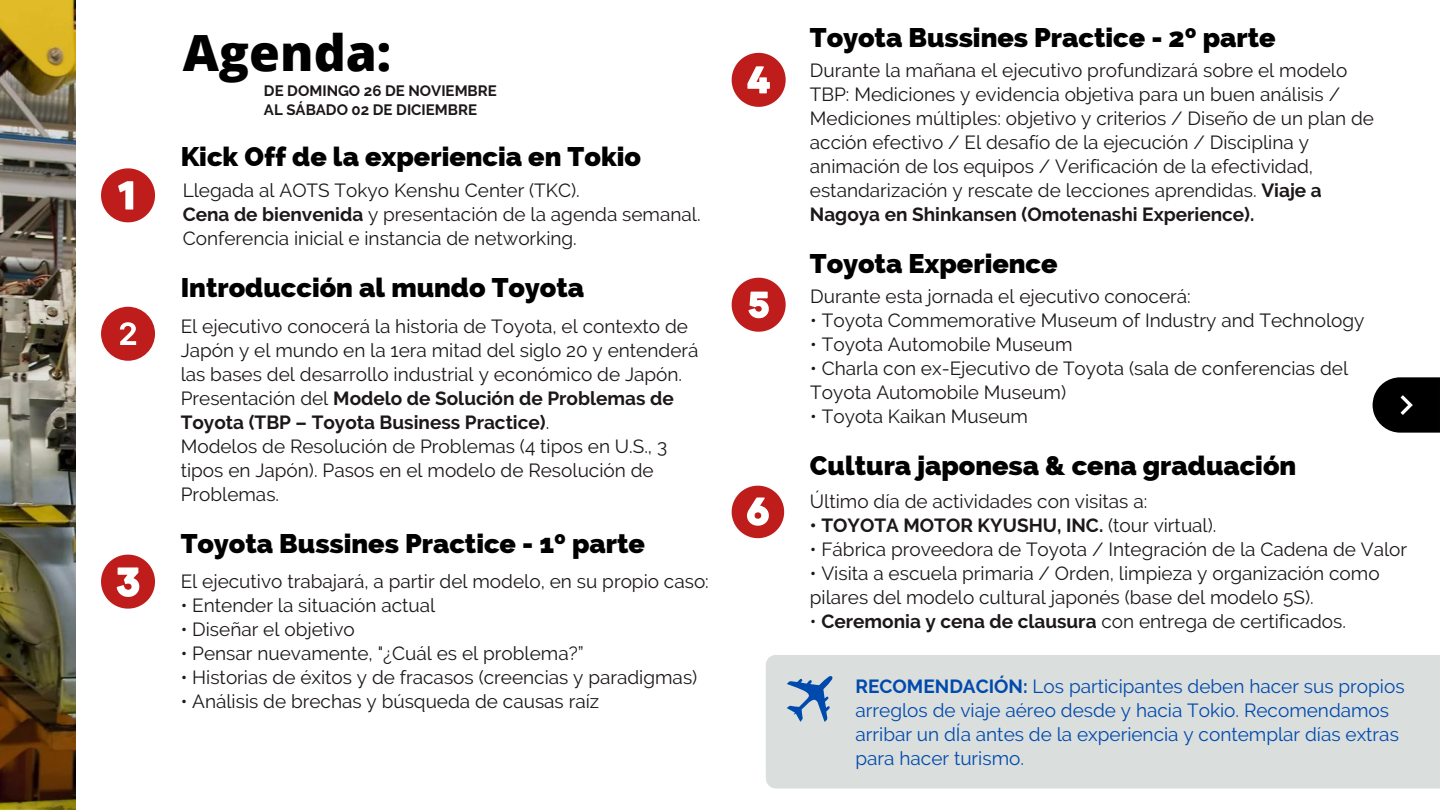
<style>
.page{position:relative;width:1440px;height:810px;background:#fff}
.page>*{position:absolute;margin:0;border:0;box-sizing:border-box;transform-origin:0 0}
.t1{font:800 50px "Open Sans";color:#000}
.t2{font:800 27px "Raleway";color:#000}
.t3{font:19px/24px "Raleway";color:#1c1718}
.t4{font:19px/24px "Raleway";color:#004aad}
.t5{font:700 19px "Raleway";color:#1c1718}
.t6{font:700 15px/19.5px "Raleway";color:#1c1718}
.s1{font-weight:700}
.s2{font-weight:400}
</style>
<div class="page">
<img style="left:0;top:0;width:76px;height:809px">
<svg style="left:101px;top:168px;width:54px;height:54px"></svg>
<svg style="left:101px;top:307px;width:54px;height:54px"></svg>
<svg style="left:732px;top:53px;width:54px;height:54px"></svg>
<svg style="left:101px;top:555px;width:54px;height:54px"></svg>
<svg style="left:732px;top:278px;width:54px;height:54px"></svg>
<svg style="left:732px;top:486px;width:52px;height:52px"></svg>
<div style="left:766px;top:655px;width:674px;height:134px;background:#dadedd"></div>
<svg style="left:787px;top:675px;width:47px;height:47px;background:#8fabcc"></svg>
<svg style="left:1373px;top:377px;width:67px;height:56px;background:#1d1d1d"></svg>
<h1 class="t1" style="left:183px;top:18px;width:210px">Agenda:</h1>
<p class="t6" style="left:264px;top:81px;width:234px">DE DOMINGO 26 DE NOVIEMBRE<br>AL SÁBADO 02 DE DICIEMBRE</p>
<h2 class="t2" style="left:181px;top:141px;width:462px">Kick Off de la experiencia en Tokio</h2>
<p class="t3" style="left:183px;top:178px;width:519px">Llegada al AOTS Tokyo Kenshu Center (TKC).<br><span class="s1">Cena de bienvenida</span> y presentación de la agenda semanal.<br>Conferencia inicial e instancia de networking.</p>
<h2 class="t2" style="left:181px;top:272px;width:405px">Introducción al mundo Toyota</h2>
<p class="t3" style="left:181px;top:314px;width:519px">El ejecutivo conocerá la historia de Toyota, el contexto de Japón y el mundo en la 1era mitad del siglo 20 y entenderá las bases del desarrollo industrial y económico de Japón.<br>Presentación del <span class="s1">Modelo de Solución de Problemas de Toyota (TBP – Toyota Business Practice)</span>.<br>Modelos de Resolución de Problemas (4 tipos en U.S., 3 tipos en Japón). Pasos en el modelo de Resolución de Problemas.</p>
<h2 class="t2" style="left:181px;top:527px;width:466px">Toyota Bussines Practice - 1º parte</h2>
<p class="t3" style="left:181px;top:569px;width:530px">El ejecutivo trabajará, a partir del modelo, en su propio caso:</p>
<p class="t3" style="left:181px;top:593px;width:256px">• Entender la situación actual</p>
<p class="t3" style="left:181px;top:617px;width:176px">• Diseñar el objetivo</p>
<p class="t3" style="left:181px;top:641px;width:404px">• Pensar nuevamente, "¿Cuál es el problema?”</p>
<p class="t3" style="left:181px;top:665px;width:518px">• Historias de éxitos y de fracasos (creencias y paradigmas)</p>
<p class="t3" style="left:181px;top:689px;width:420px">• Análisis de brechas y búsqueda de causas raíz</p>
<h2 class="t2" style="left:810px;top:22px;width:467px">Toyota Bussines Practice - 2º parte</h2>
<p class="t3" style="left:810px;top:59px;width:566px">Durante la mañana el ejecutivo profundizará sobre el modelo TBP: Mediciones y evidencia objetiva para un buen análisis / Mediciones múltiples: objetivo y criterios / Diseño de un plan de acción efectivo / El desafío de la ejecución / Disciplina y animación de los equipos / Verificación de la efectividad, estandarización y rescate de lecciones aprendidas. <span class="s1">Viaje a Nagoya en Shinkansen (Omotenashi Experience).</span></p>
<h2 class="t2" style="left:810px;top:247px;width:249px">Toyota Experience</h2>
<p class="t3" style="left:810px;top:285px;width:382px">Durante esta jornada el ejecutivo conocerá:</p>
<p class="t3" style="left:810px;top:309px;width:556px">• Toyota Commemorative Museum of Industry and Technology</p>
<p class="t3" style="left:810px;top:333px;width:264px">• Toyota Automobile Museum</p>
<p class="t3" style="left:810px;top:357px;width:539px">• Charla con ex-Ejecutivo de Toyota (sala de conferencias del<br>Toyota Automobile Museum)</p>
<p class="t3" style="left:810px;top:405px;width:219px">• Toyota Kaikan Museum</p>
<h2 class="t2" style="left:810px;top:450px;width:488px">Cultura japonesa &amp; cena graduación</h2>
<p class="t3" style="left:810px;top:489px;width:339px">Último día de actividades con visitas a:</p>
<p class="t5" style="left:810px;top:514px;width:408px">• TOYOTA MOTOR KYUSHU, INC. <span class="s2">(tour virtual).</span></p>
<p class="t3" style="left:810px;top:537px;width:599px">• Fábrica proveedora de Toyota / Integración de la Cadena de Valor</p>
<p class="t3" style="left:810px;top:561px;width:571px">• Visita a escuela primaria / Orden, limpieza y organización como pilares del modelo cultural japonés (base del modelo 5S).</p>
<p class="t3" style="left:810px;top:609px;width:538px">• <span class="s1">Ceremonia y cena de clausura</span> con entrega de certificados.</p>
<p class="t4" style="left:856px;top:674px;width:551px"><span class="s1">RECOMENDACIÓN:</span> Los participantes deben hacer sus propios arreglos de viaje aéreo desde y hacia Tokio. Recomendamos arribar un dÍa antes de la experiencia y contemplar días extras para hacer turismo.</p>
</div>
